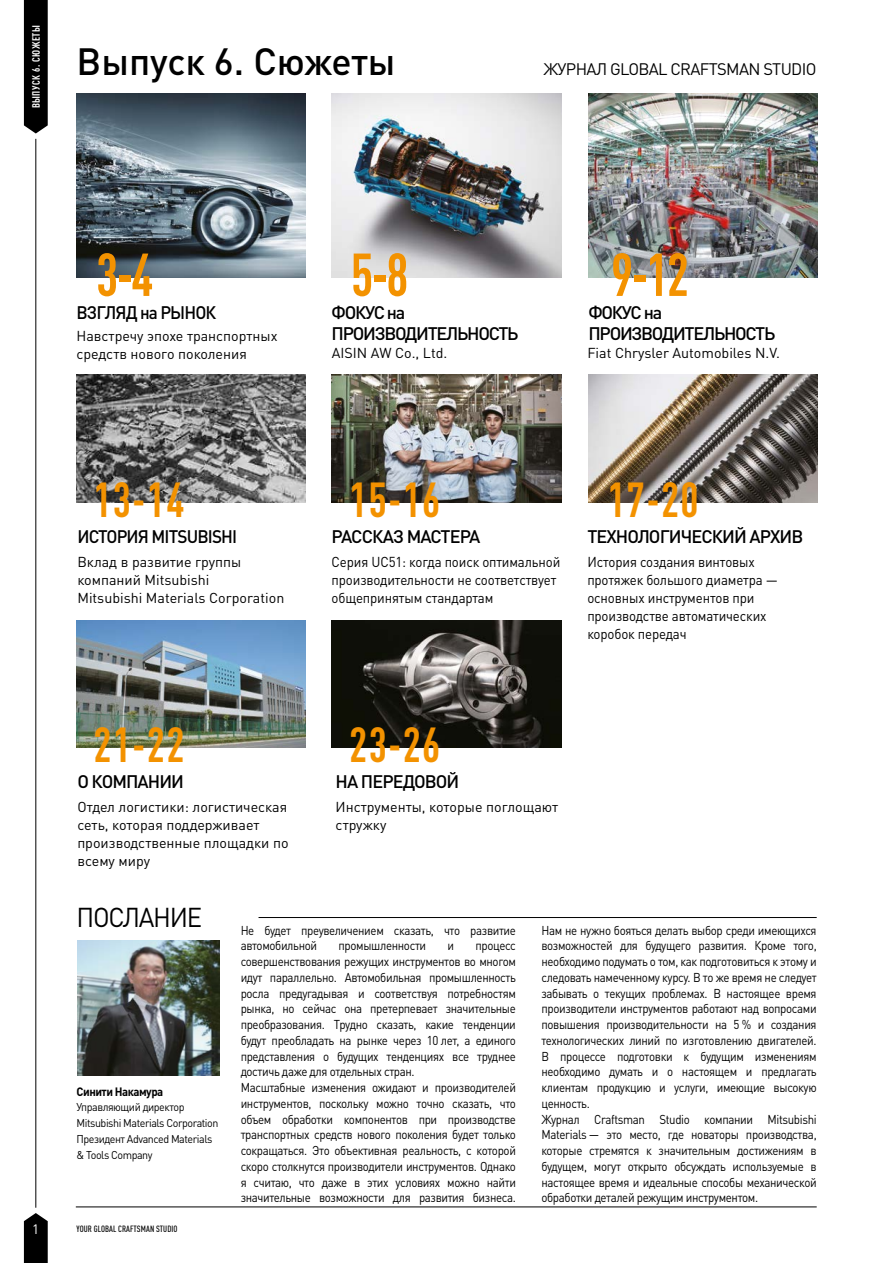
<style>
.page{position:relative;width:893px;height:1263px;background:#fff}
.page>*{position:absolute;margin:0;border:0;box-sizing:border-box;transform-origin:0 0}
.Text_Block__9pt{font:700 condensed 59.55px "DIN Pro";color:#f39200;scale:.93 1}
.Text_Block__9pt-2{font:700 condensed 48.45px "DIN Pro";letter-spacing:.03em;color:#f39200;scale:.93 1}
.MAIN_Subtitle__36pt{font:500 37.5px "DIN Pro";color:#000}
.Text_Headline__18pt{font:27px "DIN Pro";letter-spacing:-.05em;color:#000;scale:.95 1}
.MAIN_Register___Inde{font:500 18px/21px "DIN Pro";letter-spacing:-.055em;color:#000}
.MAIN_Register___Inde-2{font:500 18px "DIN Pro";letter-spacing:-.055em;color:#000;scale:.95 1}
.Text_Info__11pt{font:16.5px "DIN Pro";letter-spacing:-.04em;color:#000}
.Text_Block__9pt-3{font:14.25px/18px "DIN Pro";letter-spacing:-.005em;color:#000}
.Text_Block__9pt-4{font:14.25px/18px "DIN Pro";letter-spacing:-.005em;color:#000;scale:.93 1}
.t1{font:13.5px "DIN Pro";color:#fff}
.Text_Block__9pt-5{font:12.75px/15.8px "DIN Pro";letter-spacing:-.03em;color:#000;text-align:justify;scale:.9 1}
.Text_Info_Small{font:700 12px "DIN Pro";letter-spacing:-.04em;color:#000;scale:.95 1}
.Text_Info_Small-2{font:11.25px/15.8px "DIN Pro";letter-spacing:-.04em;color:#000;scale:.95 1}
.t2{font:700 condensed 10.5px "DIN Pro";letter-spacing:.05em;color:#fff}
.t3{font:500 condensed 9px "DIN Pro";letter-spacing:.01em;color:#000}
</style>
<div class="page">
<img style="left:77px;top:620px;width:229px;height:127px">
<img style="left:77px;top:375px;width:229px;height:127px">
<img style="left:332px;top:620px;width:229px;height:127px">
<img style="left:332px;top:94px;width:229px;height:184px">
<img style="left:588px;top:94px;width:230px;height:184px">
<img style="left:77px;top:94px;width:229px;height:184px">
<img style="left:77px;top:941px;width:142px;height:134px">
<img style="left:588px;top:375px;width:230px;height:127px">
<img style="left:332px;top:375px;width:229px;height:127px">
<svg style="left:24px;top:1213px;width:24px;height:50px"></svg>
<svg style="left:24px;top:0;width:24px;height:134px;background:#0b0b0b"></svg>
<hr style="left:36px;top:139px;width:1px;height:1069px;background:#000">
<hr style="left:259px;top:917px;width:558px;height:1px;background:#000">
<hr style="left:76px;top:1207px;width:741px;height:1px;background:#000">
<p class="t2" style="left:28px;top:108px;width:85px;rotate:-90deg">ВЫПУСК 6. СЮЖЕТЫ</p>
<p class="MAIN_Subtitle__36pt" style="left:77px;top:31px;width:321px">Выпуск 6. Сюжеты</p>
<p class="Text_Info__11pt" style="left:543px;top:56px;width:275px">ЖУРНАЛ GLOBAL CRAFTSMAN STUDIO</p>
<p class="Text_Block__9pt" style="left:96px;top:230px;width:63px">3-4</p>
<p class="Text_Block__9pt" style="left:351px;top:230px;width:63px">5-8</p>
<p class="Text_Block__9pt" style="left:611px;top:230px;width:85px">9-12</p>
<p class="MAIN_Register___Inde-2" style="left:77px;top:298px;width:149px">ВЗГЛЯД на РЫНОК</p>
<p class="Text_Block__9pt-3" style="left:77px;top:326px;width:202px">Навстречу эпохе транспортных средств нового поколения</p>
<p class="MAIN_Register___Inde" style="left:332px;top:300px;width:188px">ФОКУС на<br>ПРОИЗВОДИТЕЛЬНОСТЬ</p>
<p class="MAIN_Register___Inde" style="left:588px;top:300px;width:188px">ФОКУС на<br>ПРОИЗВОДИТЕЛЬНОСТЬ</p>
<p class="Text_Block__9pt-3" style="left:332px;top:342px;width:117px">AISIN AW Co., Ltd.</p>
<p class="Text_Block__9pt-3" style="left:587px;top:342px;width:194px">Fiat Chrysler Automobiles N.V.</p>
<p class="Text_Block__9pt-2" style="left:93px;top:463px;width:99px">13-14</p>
<p class="Text_Block__9pt-2" style="left:349px;top:463px;width:99px">15-16</p>
<p class="Text_Block__9pt-2" style="left:607px;top:463px;width:99px">17-20</p>
<p class="MAIN_Register___Inde-2" style="left:77px;top:522px;width:170px">ИСТОРИЯ MITSUBISHI</p>
<p class="Text_Block__9pt-3" style="left:77px;top:551px;width:165px">Вклад в развитие группы</p>
<p class="Text_Block__9pt-3" style="left:77px;top:569px;width:134px">компаний Mitsubishi</p>
<p class="Text_Block__9pt-3" style="left:77px;top:587px;width:208px">Mitsubishi Materials Corporation</p>
<p class="MAIN_Register___Inde" style="left:332px;top:524px;width:150px">РАССКАЗ МАСТЕРА</p>
<p class="Text_Block__9pt-4" style="left:332px;top:551px;width:247px">Серия UC51: когда поиск оптимальной производительности не соответствует общепринятым стандартам</p>
<p class="MAIN_Register___Inde" style="left:587px;top:524px;width:218px">ТЕХНОЛОГИЧЕСКИЙ АРХИВ</p>
<p class="Text_Block__9pt-4" style="left:587px;top:551px;width:206px">История создания винтовых протяжек большого диаметра — основных инструментов при производстве автоматических коробок передач</p>
<p class="Text_Block__9pt-2" style="left:93px;top:708px;width:99px">21-22</p>
<p class="Text_Block__9pt-2" style="left:349px;top:708px;width:99px">23-26</p>
<p class="MAIN_Register___Inde" style="left:336px;top:769px;width:125px">НА ПЕРЕДОВОЙ</p>
<p class="Text_Block__9pt-3" style="left:336px;top:796px;width:224px">Инструменты, которые поглощают стружку</p>
<p class="MAIN_Register___Inde" style="left:77px;top:769px;width:108px">О КОМПАНИИ</p>
<p class="Text_Block__9pt-3" style="left:77px;top:796px;width:213px">Отдел логистики: логистическая сеть, которая поддерживает производственные площадки по всему миру</p>
<p class="Text_Headline__18pt" style="left:77px;top:896px;width:134px">ПОСЛАНИЕ</p>
<p class="Text_Info_Small" style="left:77px;top:1081px;width:93px">Синити Накамура</p>
<p class="Text_Info_Small-2" style="left:77px;top:1098px;width:151px">Управляющий директор<br>Mitsubishi Materials Corporation</p>
<p class="Text_Info_Small-2" style="left:77px;top:1130px;width:144px">Президент Advanced Materials &amp; Tools Company</p>
<p class="Text_Block__9pt-5" style="left:241px;top:921px;width:307px">Не будет преувеличением сказать, что развитие автомобильной</p>
<p class="Text_Block__9pt-5" style="left:241px;top:936px;width:307px;text-indent:235px">процесс совершенствования режущих инструментов во многом идут параллельно. Автомобильная промышленность росла предугадывая и соответствуя потребностям рынка, но сейчас она претерпевает значительные преобразования. Трудно сказать, какие тенденции будут преобладать на рынке через 10 лет, а единого представления о будущих тенденциях все труднее достичь даже для отдельных стран.</p>
<p class="Text_Block__9pt-5" style="left:241px;top:1078px;width:307px">Масштабные изменения ожидают и производителей инструментов, поскольку можно точно сказать, что объем обработки компонентов при производстве транспортных средств нового поколения будет только сокращаться. Это объективная реальность, с которой скоро столкнутся производители инструментов. Однако я считаю, что даже в этих условиях можно найти значительные возможности для развития бизнеса.</p>
<p class="Text_Block__9pt-5" style="left:338px;top:936px;width:99px">промышленности</p>
<p class="Text_Block__9pt-5" style="left:448px;top:936px;width:9px">и</p>
<p class="Text_Block__9pt-5" style="left:541px;top:921px;width:307px">Нам не нужно бояться делать выбор среди имеющихся возможностей для будущего развития. Кроме того, необходимо подумать о том, как подготовиться к этому и следовать намеченному курсу. В то же время не следует забывать о текущих проблемах. В настоящее время производители инструментов работают над вопросами повышения производительности на 5 % и создания технологических линий по изготовлению двигателей.<br>В процессе подготовки к будущим изменениям необходимо думать и о настоящем и предлагать клиентам продукцию и услуги, имеющие высокую ценность.</p>
<p class="Text_Block__9pt-5" style="left:541px;top:1110px;width:307px">Журнал Craftsman Studio компании Mitsubishi Materials — это место, где новаторы производства, которые стремятся к значительным достижениям в будущем, могут открыто обсуждать используемые в настоящее время и идеальные способы механической обработки деталей режущим инструментом.</p>
<p class="t1" style="left:32px;top:1219px;width:9px">1</p>
<p class="t3" style="left:77px;top:1222px;width:102px">YOUR GLOBAL CRAFTSMAN STUDIO</p>
</div>
